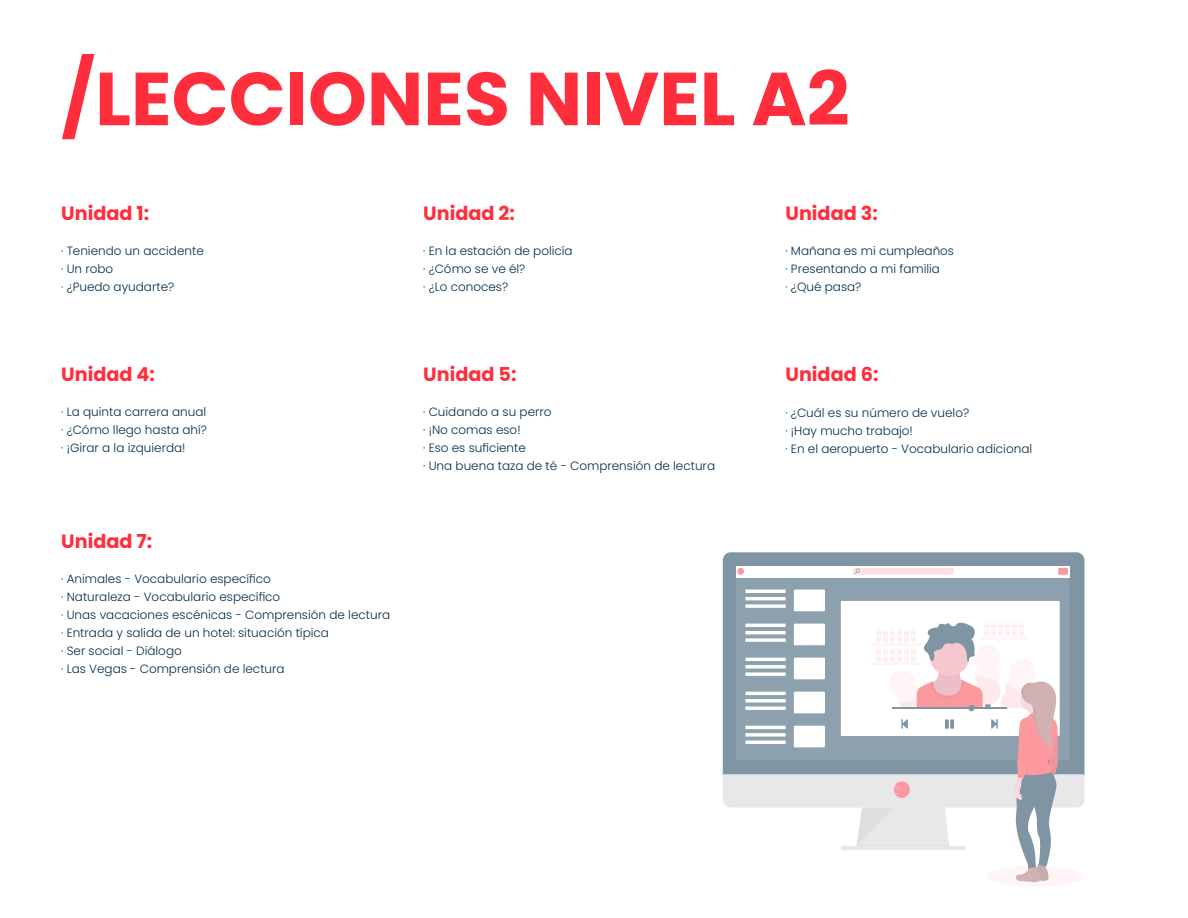
<style>
.page{position:relative;width:1188px;height:918px;background:#fff}
.page>*{position:absolute;margin:0;border:0;box-sizing:border-box;transform-origin:0 0}
.t1{font:700 75px "Poppins";color:#ff2e3d}
.t2{font:700 19.2px "Poppins";color:#ff2e3d}
.t3{font:300 12px "Poppins";color:#032e4a}
</style>
<div class="page">
<svg style="left:723px;top:552px;width:362px;height:224px;background:#8498a7"></svg>
<svg style="left:736px;top:566px;width:334px;height:57px;background:#91a4b0"></svg>
<div style="left:841px;top:601px;width:219px;height:135px;background:#fff"></div>
<div style="left:736px;top:566px;width:333px;height:11px;background:#fff"></div>
<div style="left:1058px;top:568px;width:10px;height:7px;background:#fb999f"></div>
<div style="left:853px;top:568px;width:101px;height:7px;background:#fde0e1"></div>
<svg style="left:855px;top:569px;width:5px;height:5px"></svg>
<div style="left:737px;top:568px;width:7px;height:7px;background:#fb999f;border-radius:50%"></div>
<div style="left:794px;top:590px;width:31px;height:21px;background:#fff"></div>
<hr style="left:745px;top:590px;width:41px;height:3px;background:#fff">
<hr style="left:745px;top:597px;width:41px;height:3px;background:#fff">
<svg style="left:745px;top:604px;width:41px;height:4px"></svg>
<svg style="left:723px;top:623px;width:361px;height:260px"></svg>
<p class="t1" style="left:61px;top:55px;width:790px">/LECCIONES NIVEL A2</p>
<p class="t2" style="left:61px;top:203px;width:89px">Unidad 1:</p>
<p class="t3" style="left:61px;top:244px;width:144px">· Teniendo un accidente</p>
<p class="t3" style="left:61px;top:262px;width:54px">· Un robo</p>
<p class="t3" style="left:61px;top:280px;width:115px">· ¿Puedo ayudarte?</p>
<p class="t2" style="left:61px;top:363px;width:95px">Unidad 4:</p>
<p class="t3" style="left:61px;top:405px;width:147px">· La quinta carrera anual</p>
<p class="t3" style="left:61px;top:423px;width:147px">· ¿Cómo llego hasta ahí?</p>
<p class="t3" style="left:61px;top:441px;width:126px">· ¡Girar a la izquierda!</p>
<p class="t2" style="left:61px;top:530px;width:93px">Unidad 7:</p>
<p class="t3" style="left:61px;top:572px;width:211px">· Animales - Vocabulario específico</p>
<p class="t3" style="left:61px;top:590px;width:221px">· Naturaleza - Vocabulario específico</p>
<p class="t3" style="left:61px;top:608px;width:330px">· Unas vacaciones escénicas - Comprensión de lectura</p>
<p class="t3" style="left:61px;top:626px;width:269px">· Entrada y salida de un hotel: situación típica</p>
<p class="t3" style="left:61px;top:644px;width:122px">· Ser social - Diálogo</p>
<p class="t3" style="left:61px;top:662px;width:225px">· Las Vegas - Comprensión de lectura</p>
<p class="t2" style="left:423px;top:203px;width:93px">Unidad 2:</p>
<p class="t3" style="left:423px;top:244px;width:151px">· En la estación de policía</p>
<p class="t3" style="left:423px;top:262px;width:104px">· ¿Cómo se ve él?</p>
<p class="t3" style="left:423px;top:280px;width:86px">· ¿Lo conoces?</p>
<p class="t2" style="left:423px;top:363px;width:95px">Unidad 5:</p>
<p class="t3" style="left:423px;top:405px;width:130px">· Cuidando a su perro</p>
<p class="t3" style="left:423px;top:423px;width:99px">· ¡No comas eso!</p>
<p class="t3" style="left:423px;top:441px;width:104px">· Eso es suficiente</p>
<p class="t3" style="left:423px;top:459px;width:293px">· Una buena taza de té - Comprensión de lectura</p>
<p class="t2" style="left:785px;top:203px;width:94px">Unidad 3:</p>
<p class="t3" style="left:785px;top:244px;width:170px">· Mañana es mi cumpleaños</p>
<p class="t3" style="left:785px;top:262px;width:156px">· Presentando a mi familia</p>
<p class="t3" style="left:785px;top:280px;width:77px">· ¿Qué pasa?</p>
<p class="t2" style="left:786px;top:363px;width:95px">Unidad 6:</p>
<p class="t3" style="left:786px;top:406px;width:185px">· ¿Cuál es su número de vuelo?</p>
<p class="t3" style="left:786px;top:424px;width:129px">· ¡Hay mucho trabajo!</p>
<p class="t3" style="left:786px;top:442px;width:248px">· En el aeropuerto - Vocabulario adicional</p>
</div>
